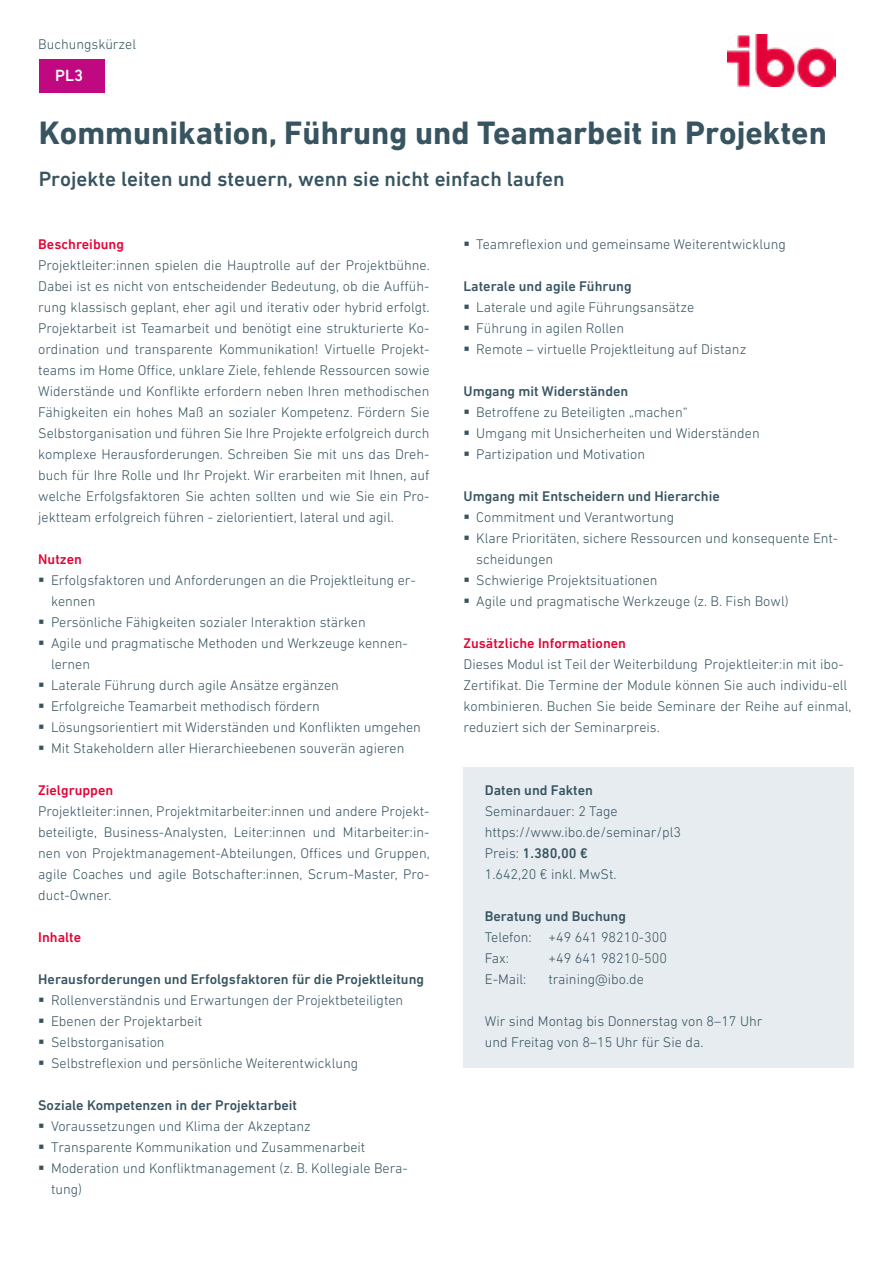
<style>
.page{position:relative;width:893px;height:1263px;background:#fff}
.page>*{position:absolute;margin:0;border:0;box-sizing:border-box;transform-origin:0 0}
.Untertitel{font:700 33px "DIN Next LT Pro";color:#375460}
.Untertitel-2{font:500 21px "DIN Next LT Pro";color:#375460}
.ID{font:500 16.5px "DIN Next LT Pro";color:#fff}
.Beschreibung{font:300 14.25px/21px "DIN Next LT Pro";color:#375460}
.Zielgruppen{font:300 14.25px/21px "DIN Next LT Pro";color:#375460;text-align:justify}
.Anforderungen{font:300 14.25px/21px "DIN Next LT Pro";color:#375460}
.Ueberschrift{font:500 14.25px "DIN Next LT Pro";color:#375460}
.Informationen{font:300 14.25px "DIN Next LT Pro";color:#375460}
.Überschriften_rot{font:500 14.25px "DIN Next LT Pro";color:#e40234}
.Überschriften_grau{font:500 14.25px "DIN Next LT Pro";color:#375460}
.WebAddress{font:300 14.25px "DIN Next LT Pro";color:#375460}
.PreisBrutto{font:300 14.25px "DIN Next LT Pro";color:#375460}
.Duration{font:300 14.25px "DIN Next LT Pro";color:#375460}
.PreisNetto{font:500 14.25px "DIN Next LT Pro";color:#375460}
.Buchungskürzel{font:300 14.25px "DIN Next LT Pro";color:#375460}
.s1{font-weight:500;color:#e40234}
.s2{font-weight:300}
</style>
<div class="page">
<img style="left:727px;top:34px;width:109px;height:52px">
<div style="left:39px;top:60px;width:65px;height:33px;background:#c00880"></div>
<div style="left:463px;top:767px;width:391px;height:48px;background:#e7ecf0"></div>
<div style="left:463px;top:779px;width:391px;height:57px;background:#e7ecf0"></div>
<div style="left:463px;top:830px;width:391px;height:48px;background:#e7ecf0"></div>
<div style="left:463px;top:851px;width:391px;height:48px;background:#e7ecf0"></div>
<div style="left:463px;top:893px;width:391px;height:48px;background:#e7ecf0"></div>
<div style="left:463px;top:926px;width:391px;height:57px;background:#e7ecf0"></div>
<div style="left:463px;top:968px;width:391px;height:57px;background:#e7ecf0"></div>
<div style="left:463px;top:1010px;width:391px;height:57px;background:#e7ecf0"></div>
<p class="Buchungskürzel" style="left:38px;top:36px;width:99px">Buchungskürzel</p>
<p class="ID" style="left:55px;top:65px;width:29px">PL3</p>
<p class="Untertitel" style="left:39px;top:114px;width:790px">Kommunikation, Führung und Teamarbeit in Projekten</p>
<p class="Untertitel-2" style="left:39px;top:167px;width:527px">Projekte leiten und steuern, wenn sie nicht einfach laufen</p>
<p class="Überschriften_rot" style="left:38px;top:235px;width:87px">Beschreibung</p>
<p class="Beschreibung" style="left:38px;top:254px;width:393px;text-align:justify">Projektleiter:innen spielen die Hauptrolle auf der Projektbühne.<br>Dabei ist es nicht von entscheidender Bedeutung, ob die Auffüh&shy;rung klassisch geplant, eher agil und iterativ oder hybrid erfolgt.<br>Projektarbeit ist Teamarbeit und benötigt eine strukturierte Ko&shy;ordination und transparente Kommunikation! Virtuelle Projekt&shy;teams im Home Office, unklare Ziele, fehlende Ressourcen sowie Widerstände und Konflikte erfordern neben Ihren methodischen Fähigkeiten ein hohes Maß an sozialer Kompetenz. Fördern Sie Selbstorganisation und führen Sie Ihre Projekte erfolgreich durch komplexe Herausforderungen. Schreiben Sie mit uns das Dreh&shy;buch für Ihre Rolle und Ihr Projekt. Wir erarbeiten mit Ihnen, auf welche Erfolgsfaktoren Sie achten sollten und wie Sie ein Pro&shy;jektteam erfolgreich führen - zielorientiert, lateral und agil.</p>
<p class="Überschriften_rot" style="left:38px;top:550px;width:45px">Nutzen</p>
<p class="Beschreibung" style="left:51px;top:569px;width:366px">Erfolgsfaktoren und Anforderungen an die Projektleitung er&shy;kennen</p>
<p class="Beschreibung" style="left:51px;top:611px;width:316px">Persönliche Fähigkeiten sozialer Interaktion stärken</p>
<p class="Beschreibung" style="left:51px;top:632px;width:358px">Agile und pragmatische Methoden und Werkzeuge kennen&shy;lernen</p>
<p class="Beschreibung" style="left:51px;top:674px;width:289px">Laterale Führung durch agile Ansätze ergänzen</p>
<p class="Beschreibung" style="left:51px;top:695px;width:270px">Erfolgreiche Teamarbeit methodisch fördern</p>
<p class="Beschreibung" style="left:51px;top:716px;width:371px">Lösungsorientiert mit Widerständen und Konflikten umgehen</p>
<p class="Beschreibung" style="left:51px;top:737px;width:355px">Mit Stakeholdern aller Hierarchieebenen souverän agieren</p>
<p class="Überschriften_rot" style="left:38px;top:781px;width:77px">Zielgruppen</p>
<p class="Zielgruppen" style="left:38px;top:800px;width:393px">Projektleiter:innen, Projektmitarbeiter:innen und andere Projekt&shy;beteiligte, Business-Analysten, Leiter:innen und Mitarbeiter:in&shy;nen von Projektmanagement-Abteilungen, Offices und Gruppen, agile Coaches und agile Botschafter:innen, Scrum-Master, Pro&shy;duct-Owner.</p>
<p class="Überschriften_rot" style="left:38px;top:928px;width:44px">Inhalte</p>
<p class="Ueberschrift" style="left:38px;top:970px;width:387px">Herausforderungen und Erfolgsfaktoren für die Projektleitung</p>
<p class="Beschreibung" style="left:51px;top:989px;width:354px">Rollenverständnis und Erwartungen der Projektbeteiligten</p>
<p class="Beschreibung" style="left:51px;top:1010px;width:153px">Ebenen der Projektarbeit</p>
<p class="Beschreibung" style="left:51px;top:1031px;width:115px">Selbstorganisation</p>
<p class="Beschreibung" style="left:51px;top:1052px;width:309px">Selbstreflexion und persönliche Weiterentwicklung</p>
<p class="Ueberschrift" style="left:38px;top:1096px;width:260px">Soziale Kompetenzen in der Projektarbeit</p>
<p class="Beschreibung" style="left:51px;top:1115px;width:261px">Voraussetzungen und Klima der Akzeptanz</p>
<p class="Beschreibung" style="left:51px;top:1136px;width:316px">Transparente Kommunikation und Zusammenarbeit</p>
<p class="Beschreibung" style="left:51px;top:1157px;width:358px">Moderation und Konfliktmanagement (z. B. Kollegiale Bera&shy;tung)</p>
<p class="Beschreibung" style="left:476px;top:233px;width:311px">Teamreflexion und gemeinsame Weiterentwicklung</p>
<p class="Ueberschrift" style="left:463px;top:277px;width:170px">Laterale und agile Führung</p>
<p class="Beschreibung" style="left:476px;top:296px;width:219px">Laterale und agile Führungsansätze</p>
<p class="Beschreibung" style="left:476px;top:317px;width:149px">Führung in agilen Rollen</p>
<p class="Beschreibung" style="left:476px;top:338px;width:272px">Remote – virtuelle Projektleitung auf Distanz</p>
<p class="Ueberschrift" style="left:463px;top:382px;width:166px">Umgang mit Widerständen</p>
<p class="Beschreibung" style="left:476px;top:401px;width:213px">Betroffene zu Beteiligten „machen“</p>
<p class="Beschreibung" style="left:476px;top:422px;width:285px">Umgang mit Unsicherheiten und Widerständen</p>
<p class="Beschreibung" style="left:476px;top:443px;width:170px">Partizipation und Motivation</p>
<p class="Ueberschrift" style="left:463px;top:487px;width:258px">Umgang mit Entscheidern und Hierarchie</p>
<p class="Beschreibung" style="left:476px;top:506px;width:199px">Commitment und Verantwortung</p>
<p class="Beschreibung" style="left:476px;top:527px;width:363px">Klare Prioritäten, sichere Ressourcen und konsequente Ent&shy;scheidungen</p>
<p class="Beschreibung" style="left:476px;top:569px;width:183px">Schwierige Projektsituationen</p>
<p class="Beschreibung" style="left:476px;top:590px;width:314px">Agile und pragmatische Werkzeuge (z. B. Fish Bowl)</p>
<p class="Anforderungen" style="left:463px;top:632px;width:390px"><span class="s1">Zusätzliche Informationen<br></span>Dieses Modul ist Teil der Weiterbildung Projektleiter:in mit ibo-Zertifikat. Die Termine der Module können Sie auch individu-ell kombinieren. Buchen Sie beide Seminare der Reihe auf einmal, reduziert sich der Seminarpreis.</p>
<p class="Überschriften_grau" style="left:485px;top:781px;width:110px">Daten und Fakten</p>
<p class="Duration" style="left:485px;top:803px;width:134px">Seminardauer: 2 Tage</p>
<p class="WebAddress" style="left:485px;top:824px;width:198px">https://www.ibo.de/seminar/pl3</p>
<p class="PreisNetto" style="left:485px;top:844px;width:105px"><span class="s2">Preis:</span> 1.380,00 €</p>
<p class="PreisBrutto" style="left:485px;top:866px;width:133px">1.642,20 € inkl. MwSt.</p>
<p class="Überschriften_grau" style="left:485px;top:907px;width:143px">Beratung und Buchung</p>
<p class="Informationen" style="left:485px;top:929px;width:184px">Telefon: +49 641 98210-300</p>
<p class="Informationen" style="left:485px;top:950px;width:26px">Fax:</p>
<p class="Informationen" style="left:549px;top:950px;width:120px">+49 641 98210-500</p>
<p class="Informationen" style="left:485px;top:971px;width:43px">E-Mail:</p>
<p class="Informationen" style="left:549px;top:971px;width:97px">training@ibo.de</p>
<p class="Informationen" style="left:485px;top:1012px;width:279px">Wir sind Montag bis Donnerstag von 8–17 Uhr</p>
<p class="Informationen" style="left:485px;top:1034px;width:220px">und Freitag von 8–15 Uhr für Sie da.</p>
</div>
